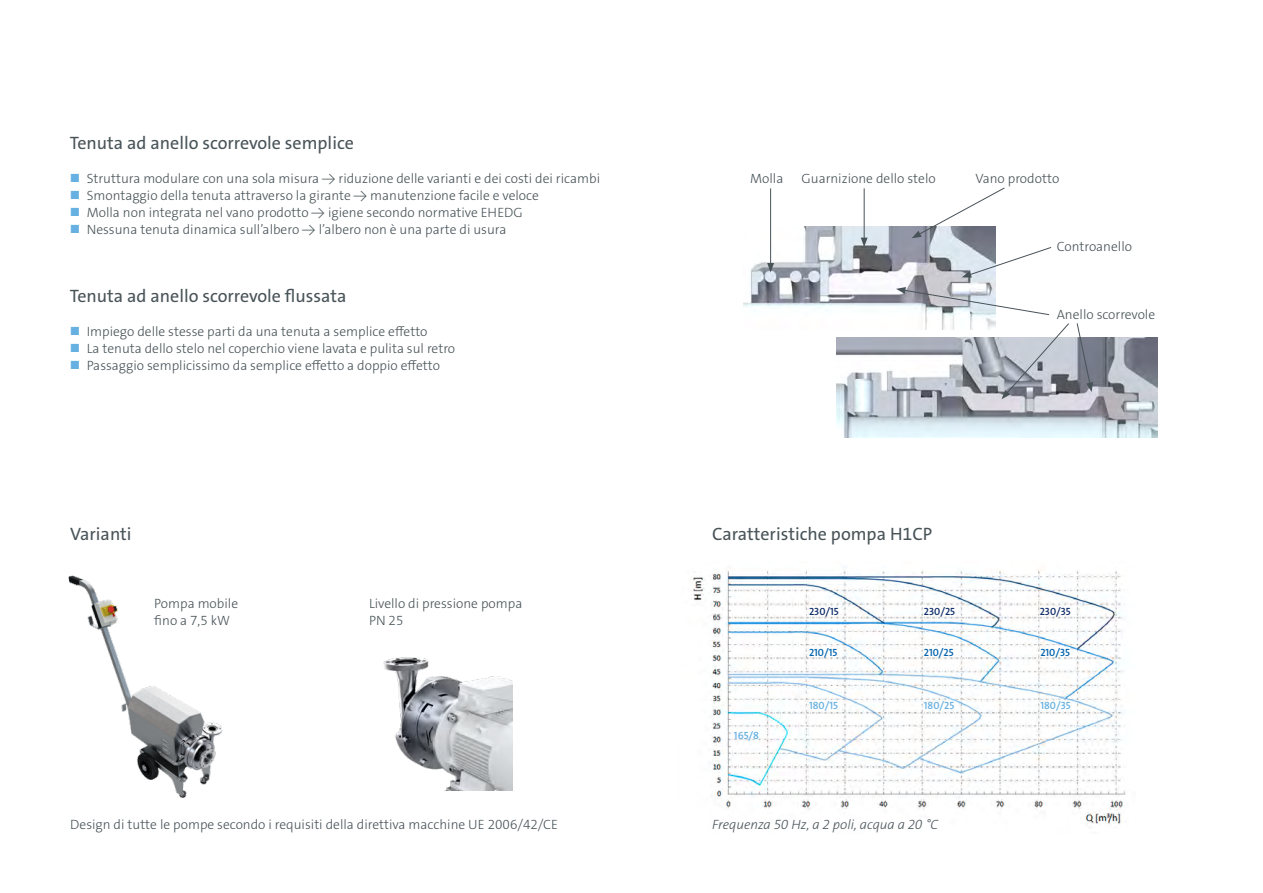
<style>
.page{position:relative;width:1263px;height:893px;background:#fff}
.page>*{position:absolute;margin:0;border:0;box-sizing:border-box;transform-origin:0 0}
.t1{font:18px "The Sans LP5 Plain";color:#485358}
.t2{font:13.5px/17px "The Sans LP3 Lig";color:#485358}
.t3{font:13.5px "The Sans LP3 Lig IT";color:#485358}
.t4{font:10.5px "The Sans LP6 Se Bld";color:#67b0e2}
.t5{font:10.5px "The Sans LP6 Se Bld";color:#0061ad}
.t6{font:10.5px "The Sans LP6 Se Bld";color:#102d69}
.s1{font-family:"The Sans LP5 Plain";font-size:12px;color:#67b0e2}
</style>
<div class="page">
<img style="left:692px;top:569px;width:434px;height:256px">
<img style="left:68px;top:575px;width:155px;height:223px">
<img style="left:383px;top:657px;width:129px;height:133px">
<img style="left:743px;top:227px;width:253px;height:103px">
<img style="left:837px;top:337px;width:321px;height:101px">
<hr style="left:770px;top:188px;width:1px;height:77px;background:#485358">
<svg style="left:767px;top:263px;width:7px;height:9px"></svg>
<hr style="left:864px;top:188px;width:1px;height:52px;background:#485358">
<svg style="left:861px;top:238px;width:7px;height:9px"></svg>
<svg style="left:912px;top:187px;width:93px;height:51px"></svg>
<svg style="left:962px;top:246px;width:90px;height:32px"></svg>
<svg style="left:896px;top:287px;width:154px;height:29px"></svg>
<svg style="left:1001px;top:323px;width:69px;height:76px"></svg>
<svg style="left:1076px;top:323px;width:17px;height:69px"></svg>
<h1 class="t1" style="left:70px;top:131px;width:286px">Tenuta ad anello scorrevole semplice</h1>
<p class="t2" style="left:70px;top:170px;width:532px"><span class="s1">■</span> Struttura modulare con una sola misura → riduzione delle varianti e dei costi dei ricambi</p>
<p class="t2" style="left:70px;top:187px;width:471px"><span class="s1">■</span> Smontaggio della tenuta attraverso la girante → manutenzione facile e veloce</p>
<p class="t2" style="left:70px;top:204px;width:454px"><span class="s1">■</span> Molla non integrata nel vano prodotto → igiene secondo normative EHEDG</p>
<p class="t2" style="left:70px;top:221px;width:438px"><span class="s1">■</span> Nessuna tenuta dinamica sull’albero → l’albero non è una parte di usura</p>
<h1 class="t1" style="left:70px;top:284px;width:278px">Tenuta ad anello scorrevole flussata</h1>
<p class="t2" style="left:70px;top:323px;width:359px"><span class="s1">■</span> Impiego delle stesse parti da una tenuta a semplice effetto</p>
<p class="t2" style="left:70px;top:340px;width:387px"><span class="s1">■</span> La tenuta dello stelo nel coperchio viene lavata e pulita sul retro</p>
<p class="t2" style="left:70px;top:357px;width:372px"><span class="s1">■</span> Passaggio semplicissimo da semplice effetto a doppio effetto</p>
<h1 class="t1" style="left:70px;top:522px;width:63px">Varianti</h1>
<p class="t2" style="left:154px;top:595px;width:85px">Pompa mobile fino a 7,5 kW</p>
<p class="t2" style="left:369px;top:595px;width:155px">Livello di pressione pompa<br>PN 25</p>
<p class="t2" style="left:750px;top:170px;width:35px">Molla</p>
<p class="t2" style="left:802px;top:170px;width:136px">Guarnizione dello stelo</p>
<p class="t2" style="left:975px;top:170px;width:85px">Vano prodotto</p>
<p class="t2" style="left:1057px;top:238px;width:77px">Controanello</p>
<h1 class="t1" style="left:712px;top:522px;width:222px">Caratteristiche pompa H1CP</h1>
<p class="t2" style="left:1057px;top:306px;width:100px">Anello scorrevole</p>
<p class="t6" style="left:809px;top:604px;width:31px">230/15</p>
<p class="t6" style="left:924px;top:604px;width:33px">230/25</p>
<p class="t6" style="left:1040px;top:604px;width:33px">230/35</p>
<p class="t5" style="left:809px;top:645px;width:30px">210/15</p>
<p class="t5" style="left:924px;top:645px;width:31px">210/25</p>
<p class="t5" style="left:1040px;top:645px;width:31px">210/35</p>
<p class="t4" style="left:734px;top:729px;width:27px">165/8</p>
<p class="t4" style="left:809px;top:698px;width:31px">180/15</p>
<p class="t4" style="left:924px;top:698px;width:32px">180/25</p>
<p class="t4" style="left:1040px;top:698px;width:32px">180/35</p>
<p class="t2" style="left:70px;top:816px;width:489px">Design di tutte le pompe secondo i requisiti della direttiva macchine UE 2006/42/CE</p>
<p class="t3" style="left:712px;top:816px;width:227px">Frequenza 50 Hz, a 2 poli, acqua a 20 °C</p>
</div>
